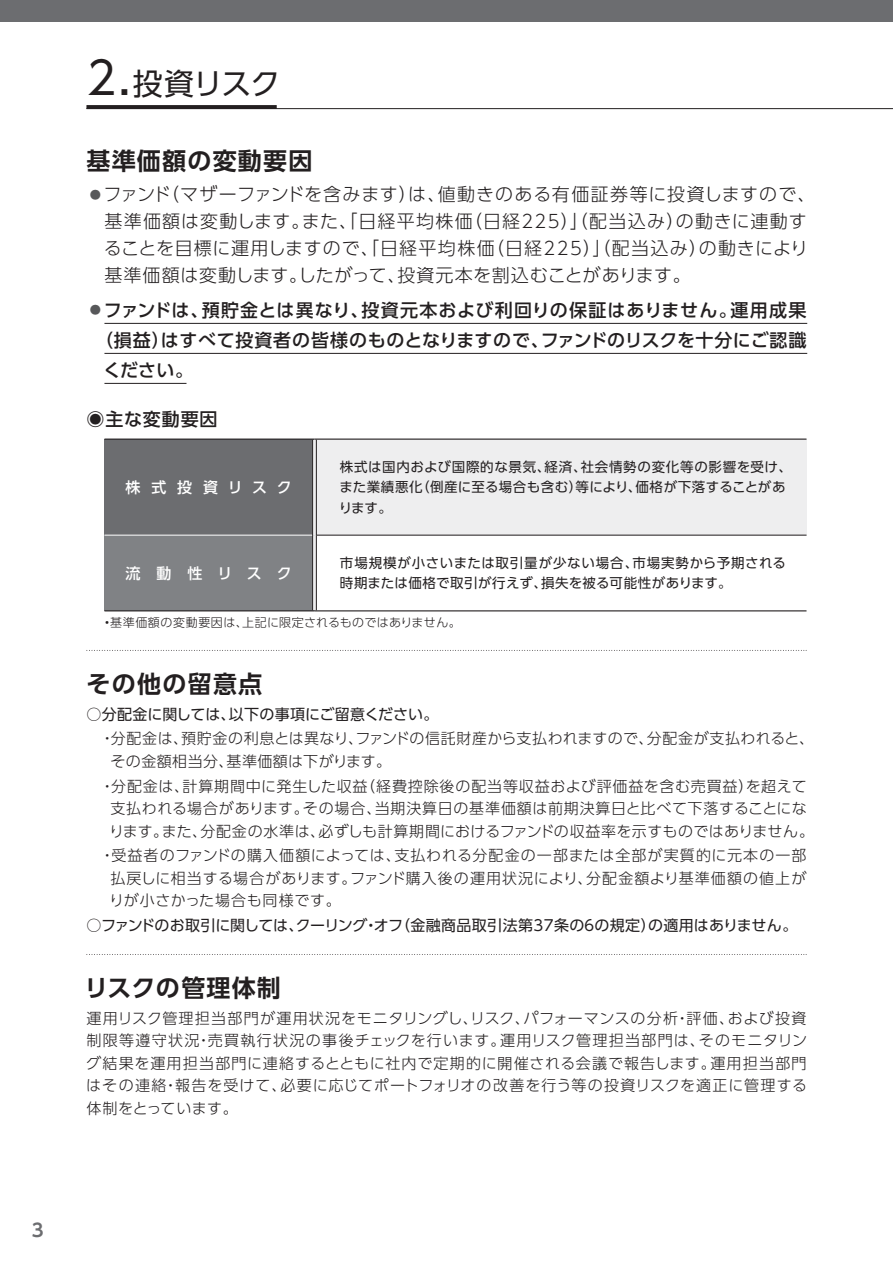
<style>
.page{position:relative;width:893px;height:1263px;background:#fff}
.page>*{position:absolute;margin:0;border:0;box-sizing:border-box;transform-origin:0 0}
.t1{font:30px "UD Shin Go Pro";letter-spacing:-.035em;color:#231f20}
.t2{font:700 24px "UD Shin Go Pro De";letter-spacing:.05em;color:#231f20}
.t3{font:300 18px/27px "UD Shin Go Pro";letter-spacing:.055em;color:#231f20}
.t4{font:500 18px "UD Shin Go Pro";letter-spacing:.04em;color:#231f20}
.t5{font:500 18px "UD Shin Go Pro";letter-spacing:.06em;color:#231f20}
.t6{font:700 18px "UD Shin Go Pro De";color:#6c6d70}
.t7{font:300 15px/22.5px "UD Shin Go Pro";letter-spacing:.04em;color:#231f20}
.t8{font:15px "UD Shin Go Pro";color:#231f20}
.t9{font:500 15px "UD Shin Go Pro";letter-spacing:.69em;color:#fff}
.t10{font:500 15px "UD Shin Go Pro";letter-spacing:.725em;color:#fff}
.t11{font:13.5px/20.2px "UD Shin Go Pro";letter-spacing:.04em;color:#231f20}
.t12{font:300 12px "UD Shin Go Pro";letter-spacing:.03em;color:#231f20}
.s1{font-size:45px}
.s2{font-size:11.25px;color:#57585a}
.s3{font-weight:300;font-size:11.25px;color:#57585a}
.s4{font-weight:500}
</style>
<div class="page">
<div style="left:0;top:0;width:893px;height:21px;background:#6c6d70"></div>
<hr style="left:104px;top:323px;width:703px;height:1px;background:#231f20">
<hr style="left:104px;top:353px;width:703px;height:1px;background:#231f20">
<hr style="left:104px;top:383px;width:82px;height:1px;background:#231f20">
<div style="left:104px;top:439px;width:210px;height:96px;background:#6c6d70"></div>
<div style="left:314px;top:439px;width:492px;height:96px;background:#eeeeef"></div>
<div style="left:104px;top:535px;width:210px;height:76px;background:#808285"></div>
<svg style="left:313px;top:440px;width:3px;height:95px"></svg>
<svg style="left:313px;top:535px;width:3px;height:75px"></svg>
<hr style="left:317px;top:535px;width:489px;height:1px;background:#231f20">
<hr style="left:104px;top:535px;width:208px;height:1px;background:#fff">
<hr style="left:104px;top:439px;width:210px;height:1px;background:#231f20">
<hr style="left:314px;top:439px;width:492px;height:1px;background:#231f20">
<hr style="left:104px;top:610px;width:210px;height:1px;background:#231f20">
<hr style="left:314px;top:610px;width:492px;height:1px;background:#231f20">
<hr style="left:312px;top:440px;width:1px;height:95px;background:#231f20">
<hr style="left:316px;top:440px;width:1px;height:95px;background:#231f20">
<hr style="left:312px;top:535px;width:1px;height:75px;background:#231f20">
<hr style="left:316px;top:535px;width:1px;height:75px;background:#231f20">
<svg style="left:87px;top:650px;width:720px;height:1px"></svg>
<svg style="left:87px;top:954px;width:720px;height:1px"></svg>
<hr style="left:86px;top:108px;width:807px;height:1px;background:#231f20">
<div style="left:86px;top:105px;width:191px;height:4px;border:2px solid #231f20"></div>
<p class="t6" style="left:32px;top:1215px;width:13px">3</p>
<h1 class="t1" style="left:86px;top:59px;width:195px"><span class="s1">2.</span>投資リスク</h1>
<h2 class="t2" style="left:86px;top:141px;width:227px">基準価額の変動要因</h2>
<p class="t3" style="left:104px;top:180px;width:713px;text-indent:-14px"><span class="s2">●</span> ファンド（マザーファンドを含みます）は、値動きのある有価証券等に投資しますので、基準価額は変動します。また、「日経平均株価（日経225）」（配当込み）の動きに連動することを目標に運用しますので、「日経平均株価（日経225）」（配当込み）の動きにより基準価額は変動します。したがって、投資元本を割込むことがあります。</p>
<p class="t5" style="left:90px;top:295px;width:718px"><span class="s3">●</span> ファンドは、預貯金とは異なり、投資元本および利回りの保証はありません。運用成果</p>
<p class="t4" style="left:95px;top:325px;width:713px">（損益）はすべて投資者の皆様のものとなりますので、ファンドのリスクを十分にご認識</p>
<p class="t4" style="left:103px;top:355px;width:92px">ください。</p>
<p class="t4" style="left:86px;top:404px;width:133px">◉主な変動要因</p>
<p class="t9" style="left:125px;top:475px;width:168px">株式投資リスク</p>
<p class="t11" style="left:339px;top:456px;width:455px">株式は国内および国際的な景気、経済、社会情勢の変化等の影響を受け、また業績悪化（倒産に至る場合も含む）等により、価格が下落することがあります。</p>
<p class="t10" style="left:125px;top:561px;width:168px">流動性リスク</p>
<p class="t11" style="left:340px;top:552px;width:448px">市場規模が小さいまたは取引量が少ない場合、市場実勢から予期される時期または価格で取引が行えず、損失を被る可能性があります。</p>
<p class="t12" style="left:101px;top:613px;width:361px"><span class="s4">・</span>基準価額の変動要因は、上記に限定されるものではありません。</p>
<h2 class="t2" style="left:86px;top:664px;width:177px">その他の留意点</h2>
<p class="t8" style="left:86px;top:702px;width:353px">○分配金に関しては、以下の事項にご留意ください。</p>
<p class="t7" style="left:110px;top:727px;width:705px;text-indent:-11px">・分配金は、預貯金の利息とは異なり、ファンドの信託財産から支払われますので、分配金が支払われると、その金額相当分、基準価額は下がります。</p>
<p class="t7" style="left:109px;top:774px;width:706px;text-indent:-9px">・分配金は、計算期間中に発生した収益（経費控除後の配当等収益および評価益を含む売買益）を超えて支払われる場合があります。その場合、当期決算日の基準価額は前期決算日と比べて下落することになります。また、分配金の水準は、必ずしも計算期間におけるファンドの収益率を示すものではありません。</p>
<p class="t7" style="left:109px;top:844px;width:699px;text-align:justify;text-indent:-9px">・受益者のファンドの購入価額によっては、支払われる分配金の一部または全部が実質的に元本の一部払戻しに相当する場合があります。ファンド購入後の運用状況により、分配金額より基準価額の値上がりが小さかった場合も同様です。</p>
<p class="t8" style="left:86px;top:913px;width:712px">○ファンドのお取引に関しては、クーリング・オフ（金融商品取引法第37条の６の規定）の適用はありません。</p>
<h2 class="t2" style="left:85px;top:968px;width:198px">リスクの管理体制</h2>
<p class="t7" style="left:86px;top:1006px;width:723px;text-align:justify">運用リスク管理担当部門が運用状況をモニタリングし、リスク、パフォーマンスの分析・評価、および投資制限等遵守状況・売買執行状況の事後チェックを行います。運用リスク管理担当部門は、そのモニタリング結果を運用担当部門に連絡するとともに社内で定期的に開催される会議で報告します。運用担当部門はその連絡・報告を受けて、必要に応じてポートフォリオの改善を行う等の投資リスクを適正に管理する体制をとっています。</p>
</div>
